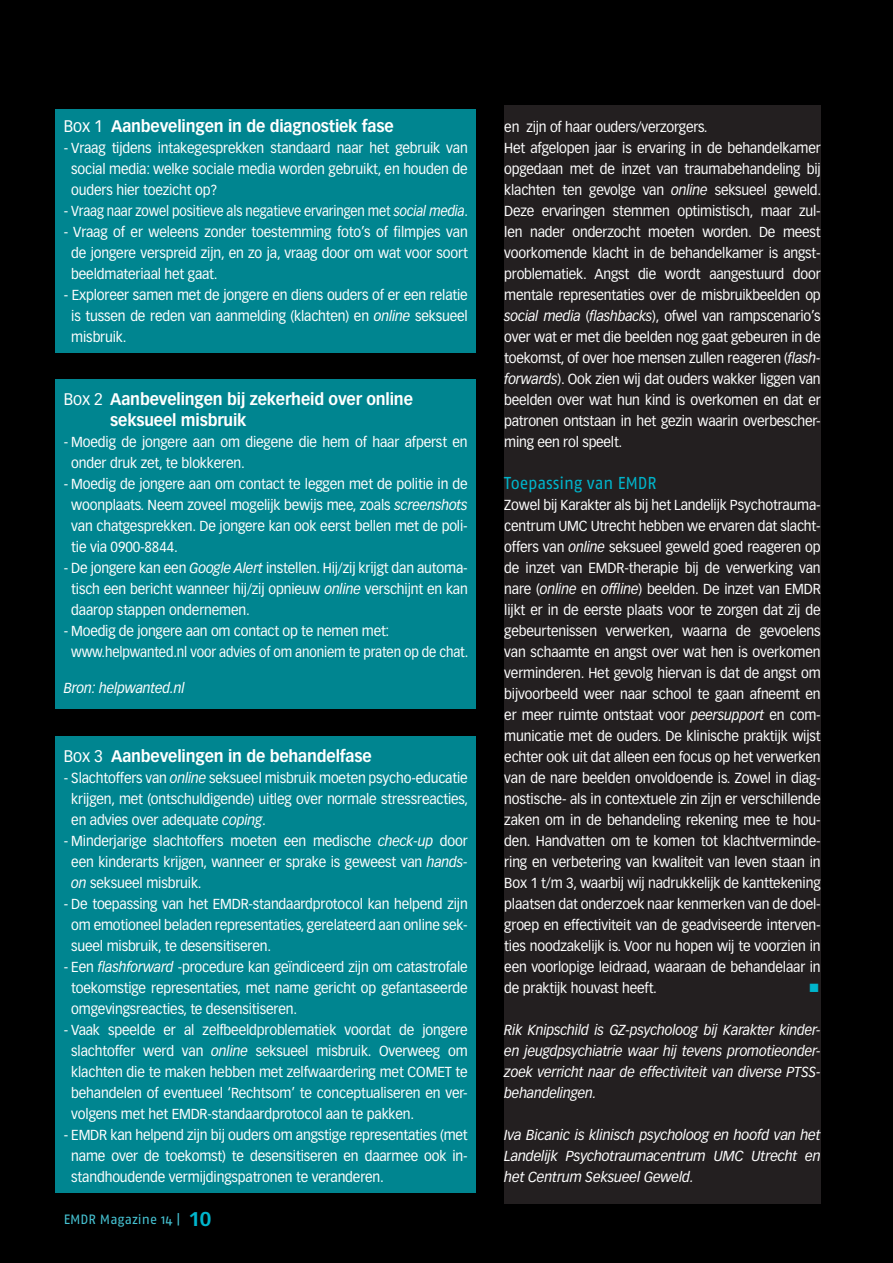
<style>
.page{position:relative;width:893px;height:1263px;background:#000}
.page>*{position:absolute;margin:0;border:0;box-sizing:border-box;transform-origin:0 0}
.t1{font:17.25px "Fago No";letter-spacing:-.01em;color:#00b5cc;scale:.95 1}
.t2{font:700 16.5px/21px "Vectora LH";letter-spacing:-.01em;color:#fff;scale:.95 1}
.t3{font:14.25px/21px "Vectora LH";letter-spacing:-.01em;color:#fff;text-align:justify;scale:.95 1}
.t4{font:italic 14.25px/21px "Vectora LH";letter-spacing:-.01em;color:#fff;text-align:justify;scale:.95 1}
.t5{font:italic 14.25px/21px "Vectora LH";letter-spacing:-.01em;color:#fff;text-align:justify}
.t6{font:13.5px "Fago No";color:#46c3d3}
.s1{font-weight:400}
.s2{font-style:italic}
.s3{font-family:"Vectora LH";font-weight:700;font-size:19.5px;color:#00b5cc}
</style>
<div class="page">
<div style="left:55px;top:110px;width:421px;height:243px;background:#008590"></div>
<div style="left:55px;top:736px;width:421px;height:457px;background:#008590"></div>
<div style="left:55px;top:379px;width:421px;height:329px;background:#008590"></div>
<div style="left:504px;top:105px;width:317px;height:1098px;background:#231f20"></div>
<p class="t2" style="left:64px;top:117px;width:349px"><span class="s1">Box 1</span> Aanbevelingen in de diagnostiek fase</p>
<p class="t3" style="left:71px;top:138px;width:419px;text-indent:-7px">- Vraag tijdens intakegesprekken standaard naar het gebruik van social media: welke sociale media worden gebruikt, en houden de ouders hier toezicht op?</p>
<p class="t3" style="left:64px;top:201px;width:427px">- Vraag naar zowel positieve als negatieve ervaringen met <span class="s2">social media</span>.</p>
<p class="t3" style="left:71px;top:222px;width:419px;text-indent:-7px">- Vraag of er weleens zonder toestemming foto’s of filmpjes van de jongere verspreid zijn, en zo ja, vraag door om wat voor soort beeldmateriaal het gaat.</p>
<p class="t3" style="left:71px;top:285px;width:419px;text-indent:-7px">- Exploreer samen met de jongere en diens ouders of er een relatie is tussen de reden van aanmelding (klachten) en <span class="s2">online</span> seksueel misbruik.</p>
<p class="t2" style="left:110px;top:390px;width:320px;text-indent:-46px"><span class="s1">Box 2</span> Aanbevelingen bij zekerheid over online seksueel misbruik</p>
<p class="t3" style="left:71px;top:432px;width:419px;text-indent:-7px">- Moedig de jongere aan om diegene die hem of haar afperst en onder druk zet, te blokkeren.</p>
<p class="t3" style="left:71px;top:474px;width:419px;text-indent:-7px">- Moedig de jongere aan om contact te leggen met de politie in de woonplaats. Neem zoveel mogelijk bewijs mee, zoals <span class="s2">screenshots </span>van chatgesprekken. De jongere kan ook eerst bellen met de poli&shy;tie via 0900-8844.</p>
<p class="t3" style="left:71px;top:558px;width:419px;text-indent:-7px">- De jongere kan een <span class="s2">Google Alert</span> instellen. Hij/zij krijgt dan automa&shy;tisch een bericht wanneer hij/zij opnieuw <span class="s2">online</span> verschijnt en kan daarop stappen ondernemen.</p>
<p class="t3" style="left:71px;top:621px;width:419px;text-indent:-7px">- Moedig de jongere aan om contact op te nemen met: www.helpwanted.nl voor advies of om anoniem te praten op de chat.</p>
<p class="t4" style="left:64px;top:678px;width:129px">Bron: helpwanted.nl</p>
<p class="t2" style="left:64px;top:747px;width:326px"><span class="s1">Box 3</span> Aanbevelingen in de behandelfase</p>
<p class="t3" style="left:71px;top:768px;width:419px;text-indent:-7px">- Slachtoffers van <span class="s2">online</span> seksueel misbruik moeten psycho-educatie krijgen, met (ontschuldigende) uitleg over normale stressreacties, en advies over adequate <span class="s2">coping</span>.</p>
<p class="t3" style="left:71px;top:831px;width:419px;text-indent:-7px">- Minderjarige slachtoffers moeten een medische <span class="s2">check-up</span> door een kinderarts krijgen, wanneer er sprake is geweest van <span class="s2">hands&shy;on</span> seksueel misbruik.</p>
<p class="t3" style="left:71px;top:894px;width:419px;text-indent:-7px">- De toepassing van het EMDR-standaardprotocol kan helpend zijn om emotioneel beladen representaties, gerelateerd aan online sek&shy;sueel misbruik, te desensitiseren.</p>
<p class="t3" style="left:71px;top:957px;width:419px;text-indent:-7px">- Een <span class="s2">flashforward</span> -procedure kan geïndiceerd zijn om catastrofale toekomstige representaties, met name gericht op gefantaseerde omgevingsreacties, te desensitiseren.</p>
<p class="t3" style="left:71px;top:1020px;width:419px;text-indent:-7px">- Vaak speelde er al zelfbeeldproblematiek voordat de jongere slachtoffer werd van <span class="s2">online</span> seksueel misbruik. Overweeg om klachten die te maken hebben met zelfwaardering met COMET te behandelen of eventueel ‘Rechtsom’ te conceptualiseren en ver&shy;volgens met het EMDR-standaardprotocol aan te pakken.</p>
<p class="t3" style="left:71px;top:1125px;width:419px;text-indent:-7px">- EMDR kan helpend zijn bij ouders om angstige representaties (met name over de toekomst) te desensitiseren en daarmee ook in&shy;standhoudende vermijdingspatronen te veranderen.</p>
<p class="t6" style="left:64px;top:1213px;width:149px">EMDR Magazine 14 | <span class="s3">10</span></p>
<p class="t3" style="left:504px;top:117px;width:335px;text-align:left">en zijn of haar ouders/verzorgers.<br>Het afgelopen jaar is ervaring in de behandelkamer opgedaan met de inzet van traumabehandeling bij klachten ten gevolge van <span class="s2">online</span> seksueel geweld.<br>Deze ervaringen stemmen optimistisch, maar zul&shy;len nader onderzocht moeten worden. De meest voorkomende klacht in de behandelkamer is angst&shy;problematiek. Angst die wordt aangestuurd door mentale representaties over de misbruikbeelden op <span class="s2">social media</span> (<span class="s2">flashbacks</span>), ofwel van rampscenario’s over wat er met die beelden nog gaat gebeuren in de toekomst, of over hoe mensen zullen reageren (<span class="s2">flash&shy;forwards</span>). Ook zien wij dat ouders wakker liggen van beelden over wat hun kind is overkomen en dat er patronen ontstaan in het gezin waarin overbescher&shy;ming een rol speelt.</p>
<p class="t1" style="left:504px;top:475px;width:162px">Toepassing van EMDR</p>
<p class="t3" style="left:504px;top:495px;width:335px">Zowel bij Karakter als bij het Landelijk Psychotrauma&shy;centrum UMC Utrecht hebben we ervaren dat slacht&shy;offers van <span class="s2">online</span> seksueel geweld goed reageren op de inzet van EMDR-therapie bij de verwerking van nare (<span class="s2">online</span> en <span class="s2">offline</span>) beelden. De inzet van EMDR lijkt er in de eerste plaats voor te zorgen dat zij de gebeurtenissen verwerken, waarna de gevoelens van schaamte en angst over wat hen is overkomen verminderen. Het gevolg hiervan is dat de angst om bijvoorbeeld weer naar school te gaan afneemt en er meer ruimte ontstaat voor <span class="s2">peersupport</span> en com&shy;municatie met de ouders. De klinische praktijk wijst echter ook uit dat alleen een focus op het verwerken van de nare beelden onvoldoende is. Zowel in diag&shy;nostische- als in contextuele zin zijn er verschillende zaken om in de behandeling rekening mee te hou&shy;den. Handvatten om te komen tot klachtverminde&shy;ring en verbetering van kwaliteit van leven staan in Box 1 t/m 3, waarbij wij nadrukkelijk de kanttekening plaatsen dat onderzoek naar kenmerken van de doel&shy;groep en effectiviteit van de geadviseerde interven&shy;ties noodzakelijk is. Voor nu hopen wij te voorzien in een voorlopige leidraad, waaraan de behandelaar in de praktijk houvast heeft.</p>
<p class="t4" style="left:504px;top:1020px;width:335px">Rik Knipschild is GZ-psycholoog bij Karakter kinder&shy;en jeugdpsychiatrie waar hij tevens promotieonder&shy;zoek verricht naar de effectiviteit van diverse PTSS&shy;behandelingen.</p>
<p class="t5" style="left:504px;top:1125px;width:318px">Iva Bicanic is klinisch psycholoog en hoofd van het Landelijk Psychotraumacentrum UMC Utrecht en het Centrum Seksueel Geweld.</p>
</div>
